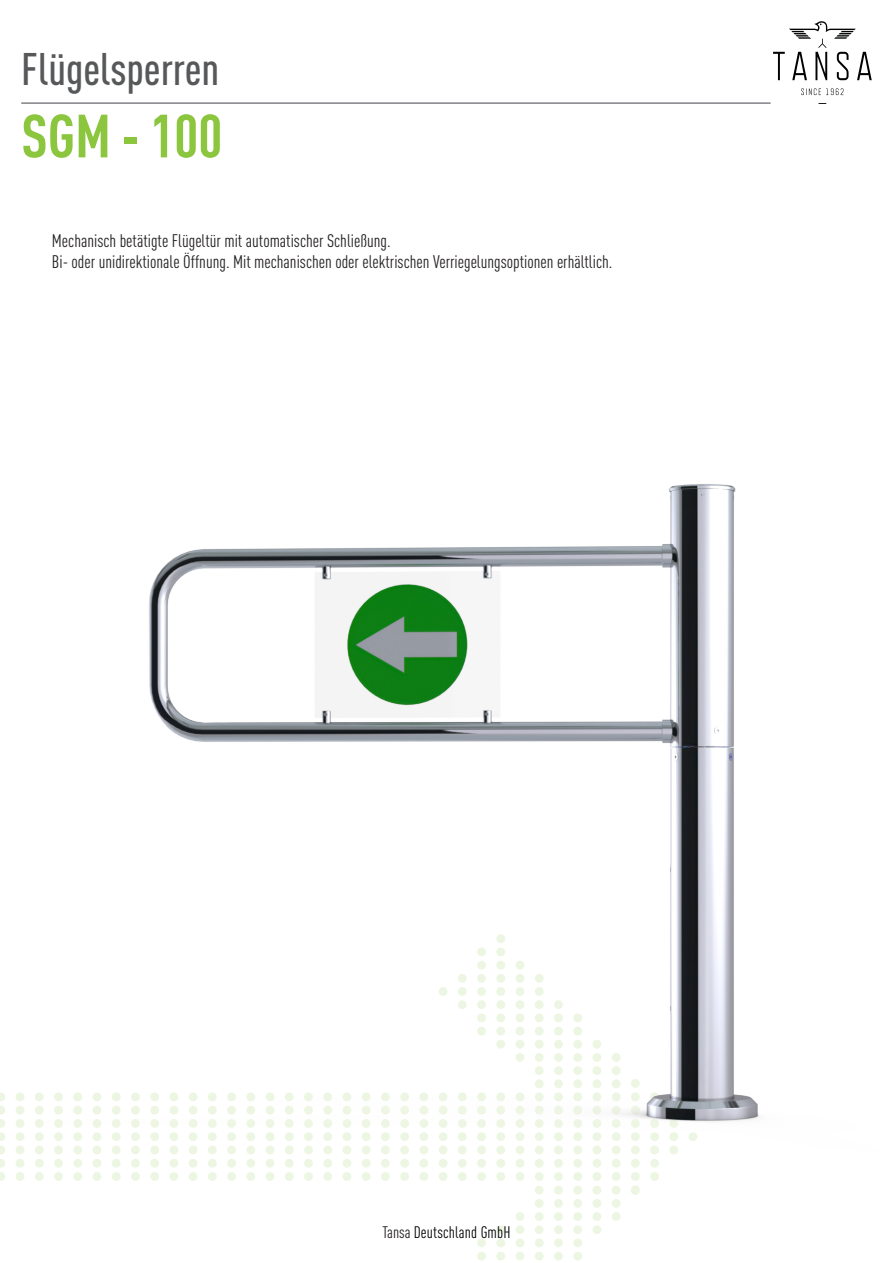
<style>
.page{position:relative;width:893px;height:1263px;background:#fff}
.page>*{position:absolute;margin:0;border:0;box-sizing:border-box;transform-origin:0 0}
.t1{font:700 condensed 60px "DIN Pro";color:#8bc63e}
.t2{font:500 condensed 45px "DIN Pro";color:#57585a}
.t3{font:condensed 18px "DIN Pro";color:#231f20}
.t4{font:condensed 16.5px "DIN Pro";letter-spacing:.01em;color:#010203}
.s1{color:#231f20}
</style>
<div class="page">
<hr style="left:21px;top:102px;width:750px;height:2px;background:#808285">
<svg style="left:477px;top:1220px;width:141px;height:41px"></svg>
<img style="left:0;top:484px;width:759px;height:736px">
<svg style="left:773px;top:21px;width:99px;height:59px"></svg>
<svg style="left:801px;top:89px;width:42px;height:6px"></svg>
<p class="t2" style="left:21px;top:36px;width:199px">Flügelsperren</p>
<p class="t1" style="left:21px;top:91px;width:203px">SGM - 100</p>
<p class="t3" style="left:52px;top:227px;width:340px">Mechanisch betätigte Flügeltür mit automatischer Schließung.</p>
<p class="t3" style="left:52px;top:249px;width:562px">Bi- oder unidirektionale Öffnung. Mit mechanischen oder elektrischen Verriegelungsoptionen erhältlich.</p>
<p class="t4" style="left:382px;top:1220px;width:130px"><span class="s1">Tansa</span> Deutschland GmbH</p>
</div>
